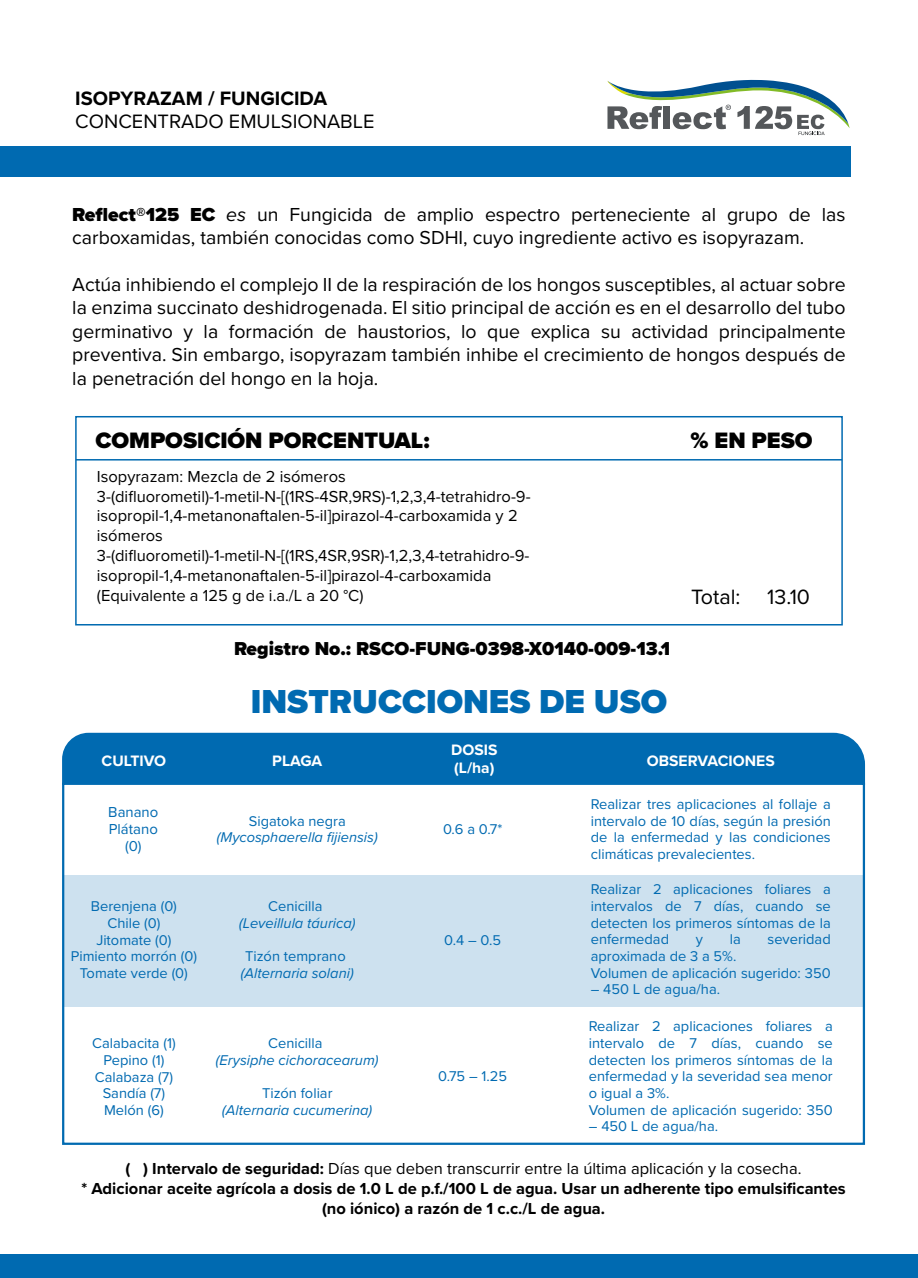
<style>
.page{position:relative;width:918px;height:1278px;background:#fff}
.page>*{position:absolute;margin:0;border:0;box-sizing:border-box;transform-origin:0 0}
.t1{font:900 34.5px "Proxima Nova";color:#006ab1}
.t2{font:900 23.1px "Proxima Nova";color:#000}
.t3{font:21.45px "Proxima Nova";color:#000}
.t4{font:20.1px "Proxima Nova";color:#000}
.t5{font:700 20.1px "Proxima Nova";color:#000}
.t6{font:19.5px/23.4px "Proxima Nova";color:#000}
.t7{font:900 19.35px "Proxima Nova";color:#000}
.t8{font:16.5px/19.8px "Proxima Nova";color:#000}
.t9{font:700 16.5px/19.8px "Proxima Nova";color:#000;text-align:center}
.t10{font:700 15.6px/17.4px "Proxima Nova";color:#fff}
.t11{font:15px/16.6px "Proxima Nova";color:#006ab1;text-align:center}
.t12{font:14.7px/16.6px "Proxima Nova";color:#006ab1;text-align:center}
.t13{font:italic 14.7px "Proxima Nova";color:#006ab1}
.s1{font-weight:900}
.s2{font-style:italic}
.s3{font-weight:400}
</style>
<div class="page">
<div style="left:0;top:146px;width:851px;height:30px;background:#006ab1"></div>
<div style="left:62px;top:732px;width:804px;height:53px;background:#006ab1"></div>
<div style="left:62px;top:782px;width:803px;height:362px;background:#fff;border:2px solid #006ab1"></div>
<div style="left:63px;top:874px;width:801px;height:132px;background:#cde1ef"></div>
<div style="left:75px;top:416px;width:768px;height:209px;border:2px solid #006ab1"></div>
<hr style="left:76px;top:459px;width:766px;height:1px;background:#006ab1">
<svg style="left:607px;top:80px;width:243px;height:55px"></svg>
<div style="left:0;top:1253px;width:918px;height:24px;background:#006ab1"></div>
<h3 class="t5" style="left:75px;top:83px;width:253px">ISOPYRAZAM / FUNGICIDA</h3>
<h3 class="t4" style="left:75px;top:106px;width:301px">CONCENTRADO EMULSIONABLE</h3>
<h3 class="t6" style="left:72px;top:201px;width:775px"><span class="s1">Reflect®125 EC</span> <span class="s2">es</span> un Fungicida de amplio espectro perteneciente al grupo de las carboxamidas, también conocidas como SDHI, cuyo ingrediente activo es isopyrazam.</h3>
<p class="t6" style="left:72px;top:272px;width:775px;text-align:justify">Actúa inhibiendo el complejo II de la respiración de los hongos susceptibles, al actuar sobre la enzima succinato deshidrogenada. El sitio principal de acción es en el desarrollo del tubo germinativo y la formación de haustorios, lo que explica su actividad principalmente preventiva. Sin embargo, isopyrazam también inhibe el crecimiento de hongos después de la penetración del hongo en la hoja.</p>
<h2 class="t2" style="left:95px;top:423px;width:336px">COMPOSICIÓN PORCENTUAL:</h2>
<h2 class="t2" style="left:691px;top:423px;width:123px">% EN PESO</h2>
<p class="t8" style="left:97px;top:465px;width:435px">Isopyrazam: Mezcla de 2 isómeros 3-(difluorometil)-1-metil-N-[(1RS-4SR,9RS)-1,2,3,4-tetrahidro-9- isopropil-1,4-metanonaftalen-5-il]pirazol-4-carboxamida y 2 isómeros 3-(difluorometil)-1-metil-N-[(1RS,4SR,9SR)-1,2,3,4-tetrahidro-9- isopropil-1,4-metanonaftalen-5-il]pirazol-4-carboxamida (Equivalente a 125 g de i.a./L a 20 °C)</p>
<h3 class="t7" style="left:234px;top:633px;width:438px">Registro No.: RSCO-FUNG-0398-X0140-009-13.1</h3>
<h1 class="t1" style="left:251px;top:676px;width:418px">INSTRUCCIONES DE USO</h1>
<h3 class="t3" style="left:691px;top:580px;width:121px">Total: 13.10</h3>
<p class="t10" style="left:102px;top:751px;width:66px">CULTIVO</p>
<p class="t10" style="left:451px;top:741px;width:48px">DOSIS (L/ha)</p>
<p class="t10" style="left:272px;top:751px;width:52px">PLAGA</p>
<p class="t10" style="left:647px;top:751px;width:129px">OBSERVACIONES</p>
<p class="t11" style="left:108px;top:803px;width:52px">Banano<br>Plátano (0)</p>
<p class="t12" style="left:249px;top:812px;width:98px">Sigatoka negra</p>
<p class="t13" style="left:217px;top:825px;width:162px">(Mycosphaerella fijiensis)</p>
<p class="t12" style="left:71px;top:897px;width:128px">Berenjena (0)<br>Chile (0)<br>Jitomate (0)<br>Pimiento morrón (0)<br>Tomate verde (0)</p>
<p class="t12" style="left:268px;top:897px;width:56px">Cenicilla</p>
<p class="t13" style="left:239px;top:911px;width:118px">(Leveillula táurica)</p>
<p class="t12" style="left:245px;top:947px;width:102px">Tizón temprano</p>
<p class="t13" style="left:241px;top:961px;width:114px">(Alternaria solani)</p>
<p class="t12" style="left:92px;top:1033px;width:85px">Calabacita (1)<br>Pepino (1)<br>Calabaza (7)<br>Sandía (7)<br>Melón (6)</p>
<p class="t12" style="left:268px;top:1033px;width:56px">Cenicilla</p>
<p class="t13" style="left:216px;top:1048px;width:164px">(Erysiphe cichoracearum)</p>
<p class="t12" style="left:262px;top:1083px;width:72px">Tizón foliar</p>
<p class="t13" style="left:222px;top:1098px;width:151px">(Alternaria cucumerina)</p>
<p class="t12" style="left:443px;top:820px;width:61px">0.6 a 0.7*</p>
<p class="t12" style="left:444px;top:930px;width:58px">0.4 – 0.5</p>
<p class="t12" style="left:438px;top:1067px;width:71px">0.75 – 1.25</p>
<p class="t12" style="left:591px;top:794px;width:241px;text-align:justify">Realizar tres aplicaciones al follaje a intervalo de 10 días, según la presión de la enfermedad y las condiciones climáticas prevalecientes.</p>
<p class="t12" style="left:591px;top:880px;width:241px;text-align:justify">Realizar 2 aplicaciones foliares a intervalos de 7 días, cuando se detecten los primeros síntomas de la enfermedad</p>
<p class="t12" style="left:696px;top:930px;width:9px">y</p>
<p class="t12" style="left:730px;top:930px;width:13px">la</p>
<p class="t12" style="left:768px;top:930px;width:65px">severidad</p>
<p class="t12" style="left:591px;top:946px;width:241px;text-align:left">aproximada de 3 a 5%.<br>Volumen de aplicación sugerido: 350</p>
<p class="t12" style="left:591px;top:980px;width:131px">– 450 L de agua/ha.</p>
<p class="t12" style="left:589px;top:1017px;width:245px;text-align:left">Realizar 2 aplicaciones foliares a intervalo de 7 días, cuando se detecten los primeros síntomas de la enfermedad y la severidad sea menor o igual a 3%.<br>Volumen de aplicación sugerido: 350</p>
<p class="t12" style="left:589px;top:1116px;width:131px">– 450 L de agua/ha.</p>
<p class="t9" style="left:81px;top:1158px;width:766px">( ) Intervalo de seguridad: <span class="s3">Días que deben transcurrir entre la última aplicación y la cosecha.<br></span>* Adicionar aceite agrícola a dosis de 1.0 L de p.f./100 L de agua. Usar un adherente tipo emulsificantes (no iónico) a razón de 1 c.c./L de agua.</p>
</div>
